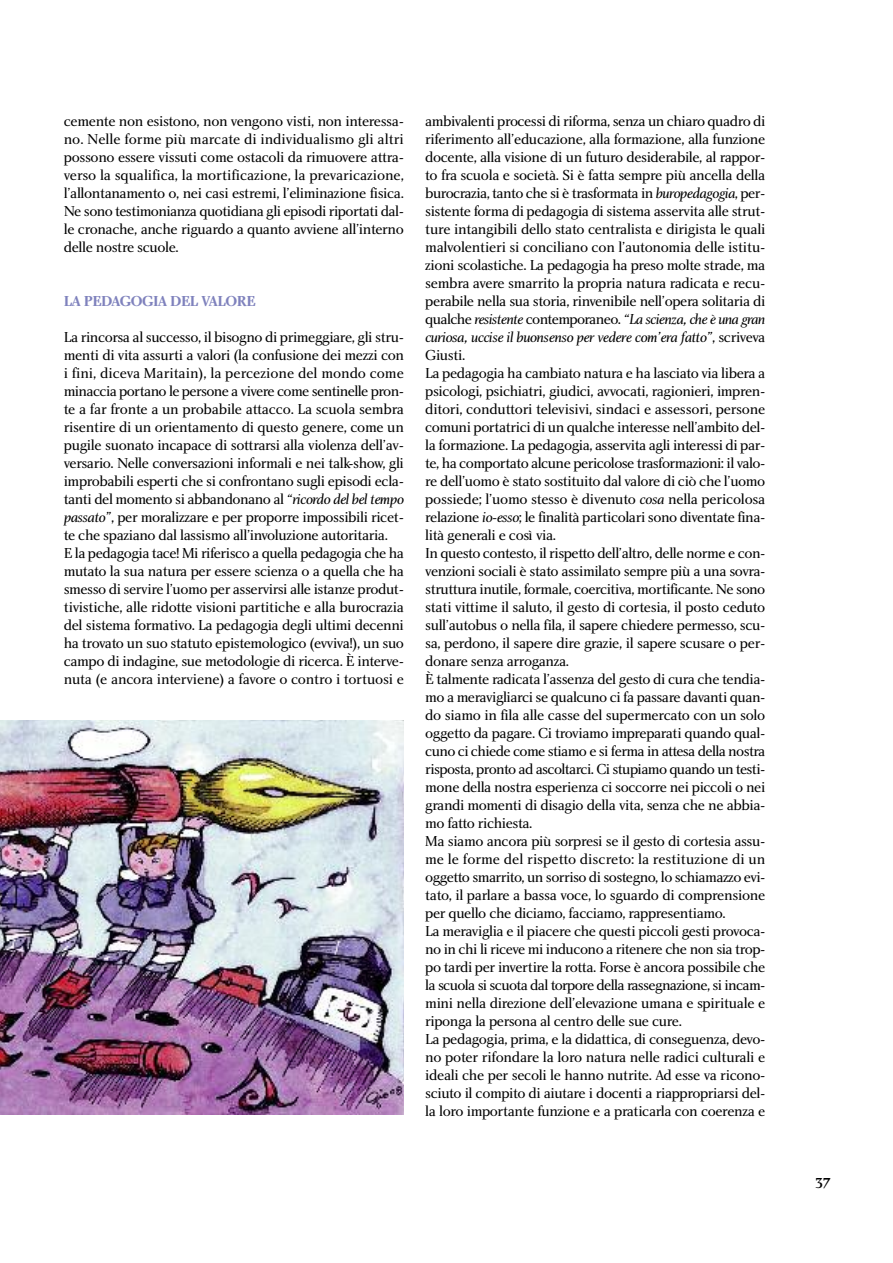
<style>
.page{position:relative;width:893px;height:1263px;background:#fff}
.page>*{position:absolute;margin:0;border:0;box-sizing:border-box;transform-origin:0 0}
.t1{font:15px/18px "Charlotte Book Plain";letter-spacing:-.03em;color:#000;text-align:justify}
.t2{font:15px/18px "Charlotte Book Italic Plain";letter-spacing:-.03em;color:#000}
.t3{font:15px "Charlotte Bold Plain";letter-spacing:-.03em;color:#7f82bd}
.t4{font:15px "Charlotte Medium Plain";color:#000}
.s1{font-family:"Charlotte Book Italic Plain"}
.s2{font-family:"Charlotte Book Plain"}
</style>
<div class="page">
<img style="left:0;top:720px;width:404px;height:394px">
<p class="t1" style="left:64px;top:113px;width:342px">cemente non esistono, non vengono visti, non interessa&shy;no. Nelle forme più marcate di individualismo gli altri possono essere vissuti come ostacoli da rimuovere attra&shy;verso la squalifica, la mortificazione, la prevaricazione, l’allontanamento o, nei casi estremi, l’eliminazione fisica.<br>Ne sono testimonianza quotidiana gli episodi riportati dal&shy;le cronache, anche riguardo a quanto avviene all’interno delle nostre scuole.</p>
<p class="t3" style="left:64px;top:295px;width:194px">LA PEDAGOGIA DEL VALORE</p>
<p class="t1" style="left:64px;top:329px;width:342px;text-align:left">La rincorsa al successo, il bisogno di primeggiare, gli stru&shy;menti di vita assurti a valori (la confusione dei mezzi con i fini, diceva Maritain), la percezione del mondo come minaccia portano le persone a vivere come sentinelle pron&shy;te a far fronte a un probabile attacco. La scuola sembra risentire di un orientamento di questo genere, come un pugile suonato incapace di sottrarsi alla violenza dell’av&shy;versario. Nelle conversazioni informali e nei talk-show, gli improbabili esperti che si confrontano sugli episodi ecla&shy;tanti del momento si abbandonano al <span class="s1">“ricordo del bel tempo passato”</span>, per moralizzare e per proporre impossibili ricet&shy;te che spaziano dal lassismo all’involuzione autoritaria.<br>E la pedagogia tace! Mi riferisco a quella pedagogia che ha mutato la sua natura per essere scienza o a quella che ha smesso di servire l’uomo per asservirsi alle istanze produt&shy;tivistiche, alle ridotte visioni partitiche e alla burocrazia del sistema formativo. La pedagogia degli ultimi decenni ha trovato un suo statuto epistemologico (evviva!), un suo campo di indagine, sue metodologie di ricerca. È interve&shy;nuta (e ancora interviene) a favore o contro i tortuosi e</p>
<p class="t1" style="left:425px;top:113px;width:342px">ambivalenti processi di riforma, senza un chiaro quadro di riferimento all’educazione, alla formazione, alla funzione docente, alla visione di un futuro desiderabile, al rappor&shy;to fra scuola e società. Si è fatta sempre più ancella della burocrazia, tanto che si è trasformata in <span class="s1">buropedagogia</span>, per&shy;sistente forma di pedagogia di sistema asservita alle strut&shy;ture intangibili dello stato centralista e dirigista le quali malvolentieri si conciliano con l’autonomia delle istitu&shy;zioni scolastiche. La pedagogia ha preso molte strade, ma sembra avere smarrito la propria natura radicata e recu&shy;perabile nella sua storia, rinvenibile nell’opera solitaria di</p>
<p class="t2" style="left:425px;top:311px;width:342px"><span class="s2">qualche</span> resistente <span class="s2">contemporaneo.</span> “La scienza, che è una gran curiosa, uccise il buonsenso per vedere com’era fatto”<span class="s2">, scriveva</span></p>
<p class="t1" style="left:425px;top:347px;width:342px;text-align:left">Giusti.<br>La pedagogia ha cambiato natura e ha lasciato via libera a psicologi, psichiatri, giudici, avvocati, ragionieri, impren&shy;ditori, conduttori televisivi, sindaci e assessori, persone comuni portatrici di un qualche interesse nell’ambito del&shy;la formazione. La pedagogia, asservita agli interessi di par&shy;te, ha comportato alcune pericolose trasformazioni: il valo&shy;re dell’uomo è stato sostituito dal valore di ciò che l’uomo possiede; l’uomo stesso è divenuto <span class="s1">cosa</span> nella pericolosa relazione <span class="s1">io-esso</span>; le finalità particolari sono diventate fina&shy;lità generali e così via.<br>In questo contesto, il rispetto dell’altro, delle norme e con&shy;venzioni sociali è stato assimilato sempre più a una sovra&shy;struttura inutile, formale, coercitiva, mortificante. Ne sono stati vittime il saluto, il gesto di cortesia, il posto ceduto sull’autobus o nella fila, il sapere chiedere permesso, scu&shy;sa, perdono, il sapere dire grazie, il sapere scusare o per&shy;donare senza arroganza.<br>È talmente radicata l’assenza del gesto di cura che tendia&shy;mo a meravigliarci se qualcuno ci fa passare davanti quan&shy;do siamo in fila alle casse del supermercato con un solo oggetto da pagare. Ci troviamo impreparati quando qual&shy;cuno ci chiede come stiamo e si ferma in attesa della nostra risposta, pronto ad ascoltarci. Ci stupiamo quando un testi&shy;mone della nostra esperienza ci soccorre nei piccoli o nei grandi momenti di disagio della vita, senza che ne abbia&shy;mo fatto richiesta.<br>Ma siamo ancora più sorpresi se il gesto di cortesia assu&shy;me le forme del rispetto discreto: la restituzione di un oggetto smarrito, un sorriso di sostegno, lo schiamazzo evi&shy;tato, il parlare a bassa voce, lo sguardo di comprensione per quello che diciamo, facciamo, rappresentiamo.<br>La meraviglia e il piacere che questi piccoli gesti provoca&shy;no in chi li riceve mi inducono a ritenere che non sia trop&shy;po tardi per invertire la rotta. Forse è ancora possibile che la scuola si scuota dal torpore della rassegnazione, si incam&shy;mini nella direzione dell’elevazione umana e spirituale e riponga la persona al centro delle sue cure.<br>La pedagogia, prima, e la didattica, di conseguenza, devo&shy;no poter rifondare la loro natura nelle radici culturali e ideali che per secoli le hanno nutrite. Ad esse va ricono&shy;sciuto il compito di aiutare i docenti a riappropriarsi del&shy;la loro importante funzione e a praticarla con coerenza e</p>
<p class="t4" style="left:815px;top:1177px;width:18px">37</p>
</div>
